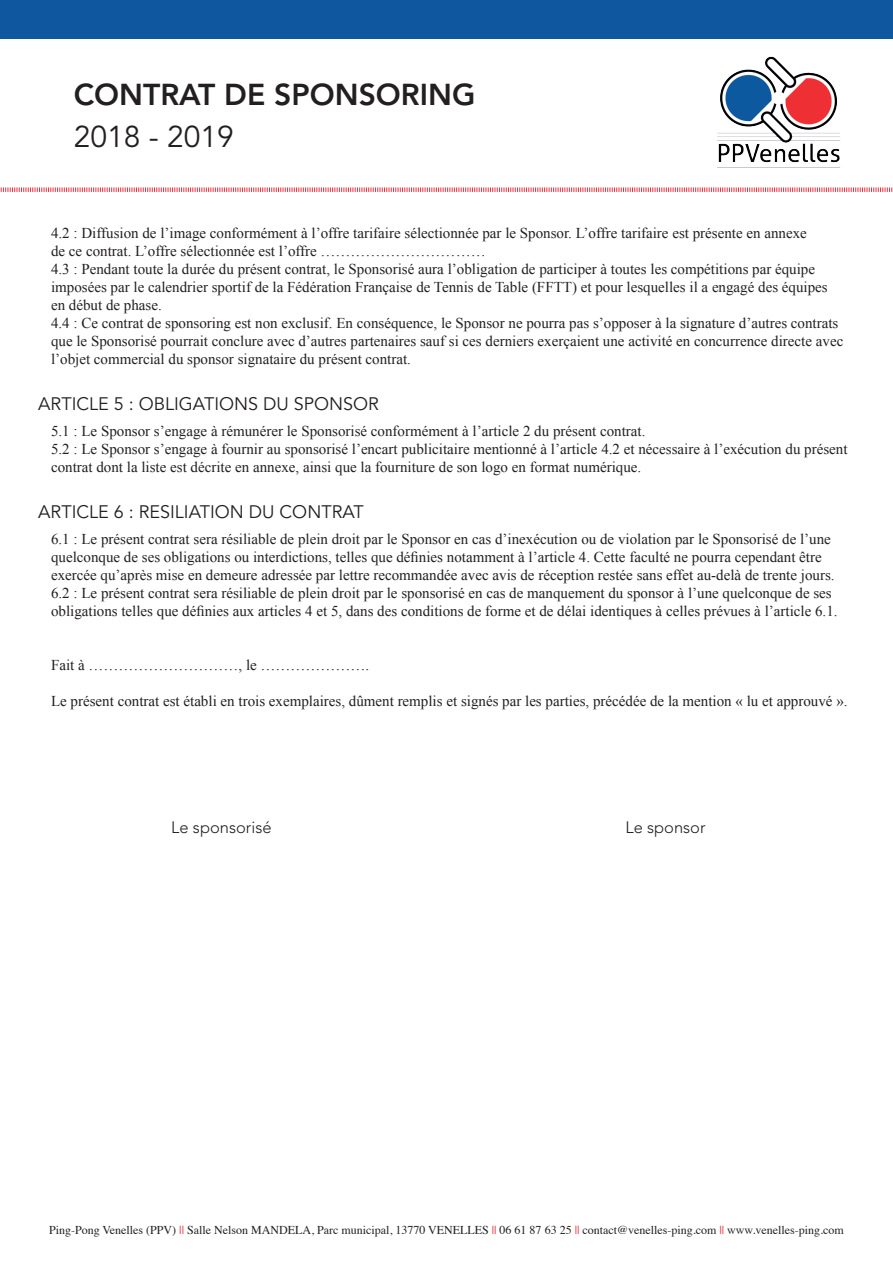
<style>
.page{position:relative;width:893px;height:1263px;background:#fff}
.page>*{position:absolute;margin:0;border:0;box-sizing:border-box;transform-origin:0 0}
.t1{font:800 30px "Avenir LT Std";color:#231f20}
.t2{font:30px "Avenir LT Std";color:#231f20}
.t3{font:18px "Avenir LT Std";color:#231f20}
.t4{font:300 16.5px "Avenir LT Std";color:#231f20}
.t5{font:15px/18px "Times New Roman";color:#231f20}
.t6{font:12px "Times";color:#231f20}
.s1{color:#ed2f3b}
</style>
<div class="page">
<div style="left:0;top:0;width:893px;height:38px;background:#0f589f"></div>
<img style="left:717px;top:56px;width:123px;height:112px">
<svg style="left:0;top:187px;width:893px;height:5px"></svg>
<h1 class="t1" style="left:74px;top:76px;width:403px">CONTRAT DE SPONSORING</h1>
<h1 class="t2" style="left:74px;top:119px;width:162px">2018 - 2019</h1>
<p class="t5" style="left:51px;top:224px;width:794px">4.2 : Diffusion de l’image conformément à l’offre tarifaire sélectionnée par le Sponsor. L’offre tarifaire est présente en annexe<br>de ce contrat. L’offre sélectionnée est l’offre ……………………………<br>4.3 : Pendant toute la durée du présent contrat, le Sponsorisé aura l’obligation de participer à toutes les compétitions par équipe imposées par le calendrier sportif de la Fédération Française de Tennis de Table (FFTT) et pour lesquelles il a engagé des équipes en début de phase.<br>4.4 : Ce contrat de sponsoring est non exclusif. En conséquence, le Sponsor ne pourra pas s’opposer à la signature d’autres contrats que le Sponsorisé pourrait conclure avec d’autres partenaires sauf si ces derniers exerçaient une activité en concurrence directe avec l’objet commercial du sponsor signataire du présent contrat.</p>
<p class="t3" style="left:38px;top:393px;width:342px">ARTICLE 5 : OBLIGATIONS DU SPONSOR</p>
<p class="t5" style="left:51px;top:422px;width:798px">5.1 : Le Sponsor s’engage à rémunérer le Sponsorisé conformément à l’article 2 du présent contrat.<br>5.2 : Le Sponsor s’engage à fournir au sponsorisé l’encart publicitaire mentionné à l’article 4.2 et nécessaire à l’exécution du présent contrat dont la liste est décrite en annexe, ainsi que la fourniture de son logo en format numérique.</p>
<p class="t3" style="left:38px;top:501px;width:327px">ARTICLE 6 : RESILIATION DU CONTRAT</p>
<p class="t5" style="left:51px;top:530px;width:788px">6.1 : Le présent contrat sera résiliable de plein droit par le Sponsor en cas d’inexécution ou de violation par le Sponsorisé de l’une quelconque de ses obligations ou interdictions, telles que définies notamment à l’article 4. Cette faculté ne pourra cependant être exercée qu’après mise en demeure adressée par lettre recommandée avec avis de réception restée sans effet au-delà de trente jours.<br>6.2 : Le présent contrat sera résiliable de plein droit par le sponsorisé en cas de manquement du sponsor à l’une quelconque de ses obligations telles que définies aux articles 4 et 5, dans des conditions de forme et de délai identiques à celles prévues à l’article 6.1.</p>
<p class="t5" style="left:51px;top:656px;width:320px">Fait à …………………………, le ………………….</p>
<p class="t5" style="left:51px;top:692px;width:798px">Le présent contrat est établi en trois exemplaires, dûment remplis et signés par les parties, précédée de la mention « lu et approuvé ».</p>
<p class="t4" style="left:171px;top:817px;width:102px">Le sponsorisé</p>
<p class="t4" style="left:625px;top:817px;width:82px">Le sponsor</p>
<p class="t6" style="left:49px;top:1218px;width:796px">Ping-Pong Venelles (PPV) <span class="s1">||</span> Salle Nelson MANDELA, Parc municipal, 13770 VENELLES <span class="s1">||</span> 06 61 87 63 25 <span class="s1">||</span> contact@venelles-ping.com <span class="s1">||</span> www.venelles-ping.com</p>
</div>
